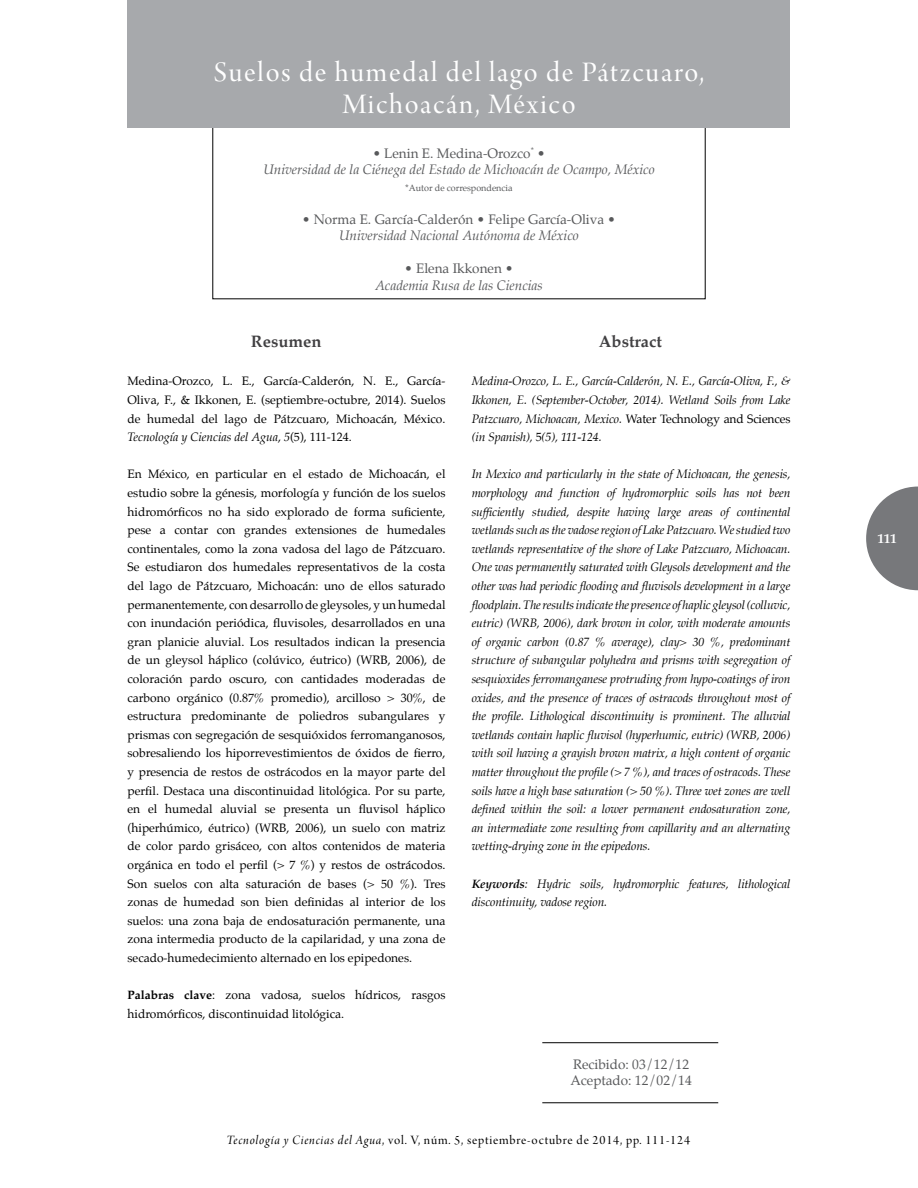
<style>
.page{position:relative;width:918px;height:1188px;background:#fff}
.page>*{position:absolute;margin:0;border:0;box-sizing:border-box;transform-origin:0 0}
.t1{font:30px/31.5px "Arno Pro Display";letter-spacing:.06em;color:#fff;text-align:center}
.t2{font:700 16.5px "Palatino";color:#414042}
.t3{font:italic 13.5px/16.5px "Palatino";color:#58595b;text-align:center}
.t4{font:13.5px/16.5px "Palatino";color:#58595b}
.t5{font:13.5px "Arno Pro Display";letter-spacing:.06em;color:#000}
.t6{font:700 13.5px "Palatino";color:#fff}
.t7{font:12px/18.6px "Palatino";color:#000;text-align:justify}
.t8{font:italic 12px/18.6px "Palatino";letter-spacing:-.01em;color:#000;text-align:justify}
.t9{font:9px "Palatino";color:#58595b}
.s1{font-style:normal}
.s2{font-style:italic}
.s3{font-weight:700}
.s4{font-family:"Arno Pro Italic Display"}
</style>
<div class="page">
<svg style="left:866px;top:487px;width:52px;height:103px"></svg>
<div style="left:128px;top:0;width:662px;height:128px;background:#a7a9ac"></div>
<hr style="left:542px;top:1042px;width:176px;height:1px;background:#000">
<hr style="left:542px;top:1103px;width:176px;height:1px;background:#000">
<h1 class="t1" style="left:214px;top:59px;width:492px">Suelos de humedal del lago de Pátzcuaro,<br>Michoacán, México</h1>
<p class="t3" style="left:263px;top:145px;width:393px"><span class="s1">• Lenin E. Medina-Orozco</span><sup>*</sup> <span class="s1">•<br></span>Universidad de la Ciénega del Estado de Michoacán de Ocampo, México</p>
<p class="t9" style="left:405px;top:180px;width:109px">*Autor de correspondencia</p>
<p class="t4" style="left:302px;top:211px;width:315px">• Norma E. García-Calderón • Felipe García-Oliva •</p>
<p class="t3" style="left:339px;top:227px;width:241px">Universidad Nacional Autónoma de México</p>
<p class="t4" style="left:405px;top:260px;width:110px">• Elena Ikkonen •</p>
<p class="t3" style="left:375px;top:277px;width:169px">Academia Rusa de las Ciencias</p>
<h2 class="t2" style="left:251px;top:327px;width:72px">Resumen</h2>
<p class="t7" style="left:128px;top:372px;width:319px">Medina-Orozco, L. E., García-Calderón, N. E., García-Oliva, F., &amp; Ikkonen, E. (septiembre-octubre, 2014). Suelos de humedal del lago de Pátzcuaro, Michoacán, México.<br><span class="s2">Tecnología y Ciencias del Agua</span>, <span class="s2">5</span>(5), 111-124.</p>
<p class="t7" style="left:128px;top:465px;width:319px">En México, en particular en el estado de Michoacán, el estudio sobre la génesis, morfología y función de los suelos hidromórficos no ha sido explorado de forma suficiente, pese a contar con grandes extensiones de humedales continentales, como la zona vadosa del lago de Pátzcuaro.<br>Se estudiaron dos humedales representativos de la costa del lago de Pátzcuaro, Michoacán: uno de ellos saturado permanentemente, con desarrollo de gleysoles, y un humedal con inundación periódica, fluvisoles, desarrollados en una gran planicie aluvial. Los resultados indican la presencia de un gleysol háplico (colúvico, éutrico) (WRB, 2006), de coloración pardo oscuro, con cantidades moderadas de carbono orgánico (0.87% promedio), arcilloso &gt; 30%, de estructura predominante de poliedros subangulares y prismas con segregación de sesquióxidos ferromanganosos, sobresaliendo los hiporrevestimientos de óxidos de fierro, y presencia de restos de ostrácodos en la mayor parte del perfil. Destaca una discontinuidad litológica. Por su parte, en el humedal aluvial se presenta un fluvisol háplico (hiperhúmico, éutrico) (WRB, 2006), un suelo con matriz de color pardo grisáceo, con altos contenidos de materia orgánica en todo el perfil (&gt; 7 %) y restos de ostrácodos.<br>Son suelos con alta saturación de bases (&gt; 50 %). Tres zonas de humedad son bien definidas al interior de los suelos: una zona baja de endosaturación permanente, una zona intermedia producto de la capilaridad, y una zona de secado-humedecimiento alternado en los epipedones.</p>
<p class="t7" style="left:128px;top:986px;width:319px"><span class="s3">Palabras clave</span>: zona vadosa, suelos hídricos, rasgos hidromórficos, discontinuidad litológica.</p>
<h2 class="t2" style="left:599px;top:327px;width:65px">Abstract</h2>
<p class="t8" style="left:472px;top:372px;width:320px">Medina-Orozco, L. E., García-Calderón, N. E., García-Oliva, F., &amp; Ikkonen, E. (September-October, 2014). Wetland Soils from Lake Patzcuaro, Michoacan, Mexico. <span class="s1">Water Technology and Sciences </span>(in Spanish), <span class="s1">5</span>(5), 111-124.</p>
<p class="t8" style="left:472px;top:465px;width:320px">In Mexico and particularly in the state of Michoacan, the genesis, morphology and function of hydromorphic soils has not been sufficiently studied, despite having large areas of continental wetlands such as the vadose region of Lake Patzcuaro. We studied two wetlands representative of the shore of Lake Patzcuaro, Michoacan.<br>One was permanently saturated with Gleysols development and the other was had periodic flooding and fluvisols development in a large floodplain. The results indicate the presence of haplic gleysol (colluvic, eutric) (WRB, 2006), dark brown in color, with moderate amounts of organic carbon (0.87 % average), clay&gt; 30 %, predominant structure of subangular polyhedra and prisms with segregation of sesquioxides ferromanganese protruding from hypo-coatings of iron oxides, and the presence of traces of ostracods throughout most of the profile. Lithological discontinuity is prominent. The alluvial wetlands contain haplic fluvisol (hyperhumic, eutric) (WRB, 2006) with soil having a grayish brown matrix, a high content of organic matter throughout the profile (&gt; 7 %), and traces of ostracods. These soils have a high base saturation (&gt; 50 %). Three wet zones are well defined within the soil: a lower permanent endosaturation zone, an intermediate zone resulting from capillarity and an alternating wetting-drying zone in the epipedons.</p>
<p class="t8" style="left:472px;top:874px;width:320px"><span class="s3">Keywords</span>: Hydric soils, hydromorphic features, lithological discontinuity, vadose region.</p>
<p class="t4" style="left:570px;top:1056px;width:123px">Recibido: 03/12/12<br>Aceptado: 12/02/14</p>
<p class="t5" style="left:226px;top:1133px;width:465px"><span class="s4">Tecnología y Ciencias del Agua</span>, vol. V, núm. 5, septiembre-octubre de 2014, pp. 111-124</p>
<p class="t6" style="left:878px;top:526px;width:21px">111</p>
</div>
